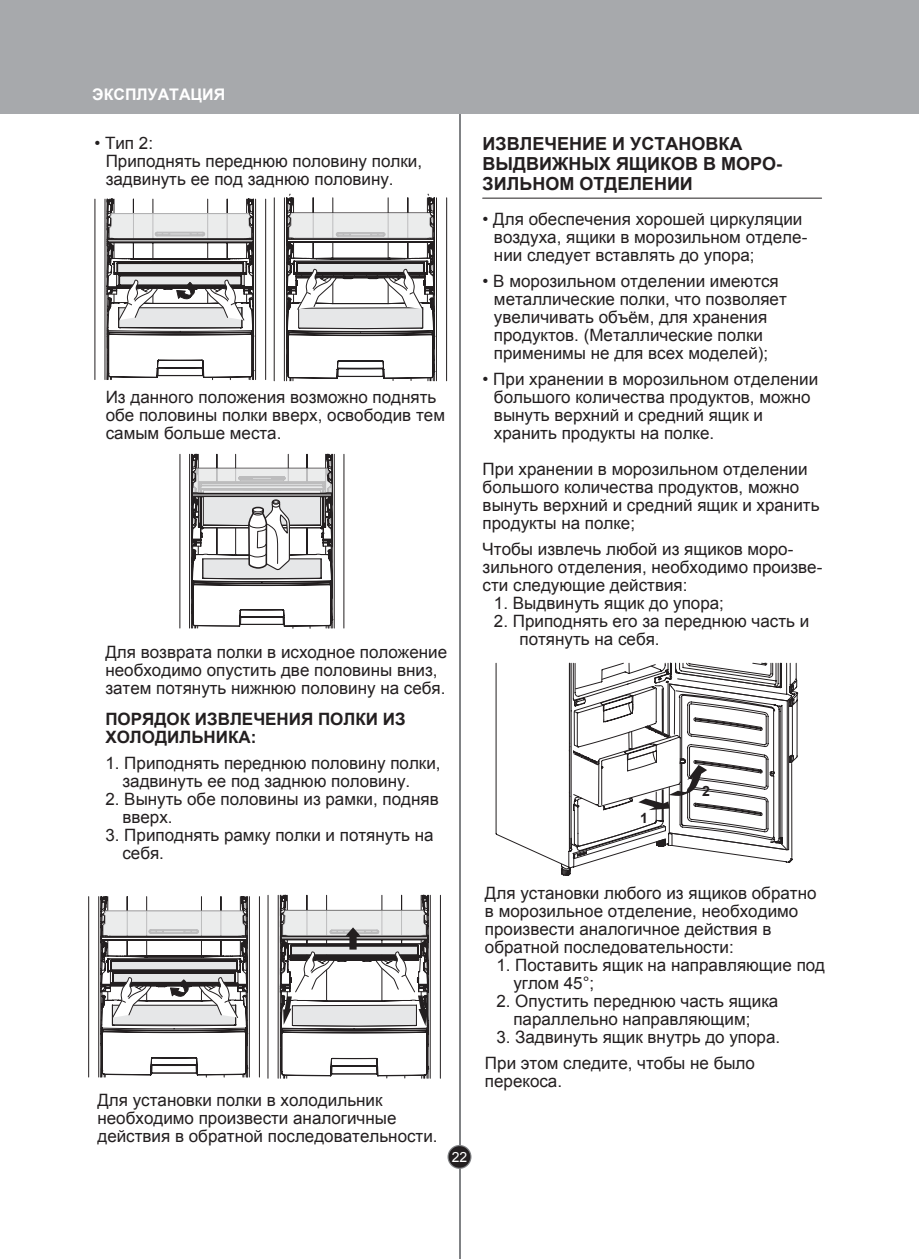
<style>
.page{position:relative;width:919px;height:1259px;background:#fff}
.page>*{position:absolute;margin:0;border:0;box-sizing:border-box;transform-origin:0 0}
.t1{font:700 18px/20px "Arial";color:#231f20}
.t2{font:17px/18px "Arial";color:#231f20}
.t3{font:700 17px/18px "Arial";color:#231f20}
.t4{font:700 16px "Arial";color:#fff}
.t5{font:700 14.2px "Arial";color:#231f20}
.t6{font:14px "Arial";color:#fff}
</style>
<div class="page">
<hr style="left:458px;top:108px;width:2px;height:1151px;background:#808285">
<svg style="left:447px;top:1145px;width:24px;height:24px"></svg>
<div style="left:448px;top:1146px;width:22px;height:21px;background:#231f20;border-radius:50%"></div>
<hr style="left:0;top:1258px;width:918px;height:1px;background:#a7a9ac">
<div style="left:0;top:0;width:918px;height:113px;background:#a7a9ac"></div>
<svg style="left:179px;top:453px;width:165px;height:176px"></svg>
<hr style="left:482px;top:198px;width:339px;height:1px;background:#231f20">
<svg style="left:495px;top:662px;width:302px;height:202px"></svg>
<svg style="left:560px;top:663px;width:237px;height:213px"></svg>
<svg style="left:273px;top:193px;width:174px;height:188px"></svg>
<svg style="left:94px;top:198px;width:172px;height:182px"></svg>
<svg style="left:88px;top:896px;width:172px;height:181px"></svg>
<svg style="left:267px;top:894px;width:174px;height:185px"></svg>
<p class="t4" style="left:92px;top:84px;width:134px">ЭКСПЛУАТАЦИЯ</p>
<p class="t2" style="left:106px;top:135px;width:318px;text-indent:-11px">• Тип 2:<br>Приподнять переднюю половину полки, задвинуть ее под заднюю половину.</p>
<p class="t2" style="left:106px;top:388px;width:341px">Из данного положения возможно поднять обе половины полки вверх, освободив тем самым больше места.</p>
<p class="t2" style="left:105px;top:643px;width:343px">Для возврата полки в исходное положение необходимо опустить две половины вниз, затем потянуть нижнюю половину на себя.</p>
<p class="t3" style="left:105px;top:710px;width:302px">ПОРЯДОК ИЗВЛЕЧЕНИЯ ПОЛКИ ИЗ<br>ХОЛОДИЛЬНИКА:</p>
<p class="t2" style="left:122px;top:754px;width:320px;text-indent:-17px">1. Приподнять переднюю половину полки, задвинуть ее под заднюю половину.</p>
<p class="t2" style="left:122px;top:790px;width:318px;text-indent:-17px">2. Вынуть обе половины из рамки, подняв вверх.</p>
<p class="t2" style="left:122px;top:826px;width:312px;text-indent:-17px">3. Приподнять рамку полки и потянуть на себя.</p>
<p class="t2" style="left:97px;top:1091px;width:341px">Для установки полки в холодильник необходимо произвести аналогичные действия в обратной последовательности.</p>
<p class="t6" style="left:451px;top:1148px;width:17px">22</p>
<p class="t1" style="left:482px;top:134px;width:301px">ИЗВЛЕЧЕНИЕ И УСТАНОВКА<br>ВЫДВИЖНЫХ ЯЩИКОВ В МОРО-<br>ЗИЛЬНОМ ОТДЕЛЕНИИ</p>
<p class="t2" style="left:494px;top:210px;width:315px;text-indent:-11px">• Для обеспечения хорошей циркуляции воздуха, ящики в морозильном отделе&shy;нии следует вставлять до упора;</p>
<p class="t2" style="left:494px;top:272px;width:294px;text-indent:-11px">• В морозильном отделении имеются металлические полки, что позволяет увеличивать объём, для хранения продуктов. (Металлические полки применимы не для всех моделей);</p>
<p class="t2" style="left:494px;top:370px;width:326px;text-indent:-11px">• При хранении в морозильном отделении большого количества продуктов, можно вынуть верхний и средний ящик и хранить продукты на полке.</p>
<p class="t2" style="left:482px;top:460px;width:338px">При хранении в морозильном отделении большого количества продуктов, можно вынуть верхний и средний ящик и хранить продукты на полке;</p>
<p class="t2" style="left:482px;top:540px;width:341px">Чтобы извлечь любой из ящиков моро&shy;зильного отделения, необходимо произве&shy;сти следующие действия:</p>
<p class="t2" style="left:494px;top:594px;width:231px">1. Выдвинуть ящик до упора;</p>
<p class="t2" style="left:519px;top:612px;width:291px;text-indent:-26px">2. Приподнять его за переднюю часть и потянуть на себя.</p>
<p class="t5" style="left:640px;top:809px;width:9px">1</p>
<p class="t5" style="left:702px;top:781px;width:9px">2</p>
<p class="t2" style="left:485px;top:884px;width:333px">Для установки любого из ящиков обратно в морозильное отделение, необходимо произвести аналогичное действия в обратной последовательности:</p>
<p class="t2" style="left:513px;top:956px;width:313px;text-indent:-17px">1. Поставить ящик на направляющие под углом 45°;</p>
<p class="t2" style="left:513px;top:992px;width:266px;text-indent:-17px">2. Опустить переднюю часть ящика параллельно направляющим;</p>
<p class="t2" style="left:485px;top:1024px;width:297px;line-height:26px;text-indent:11px">3. Задвинуть ящик внутрь до упора.<br>При этом следите, чтобы не было</p>
<p class="t2" style="left:485px;top:1072px;width:79px">перекоса.</p>
</div>
